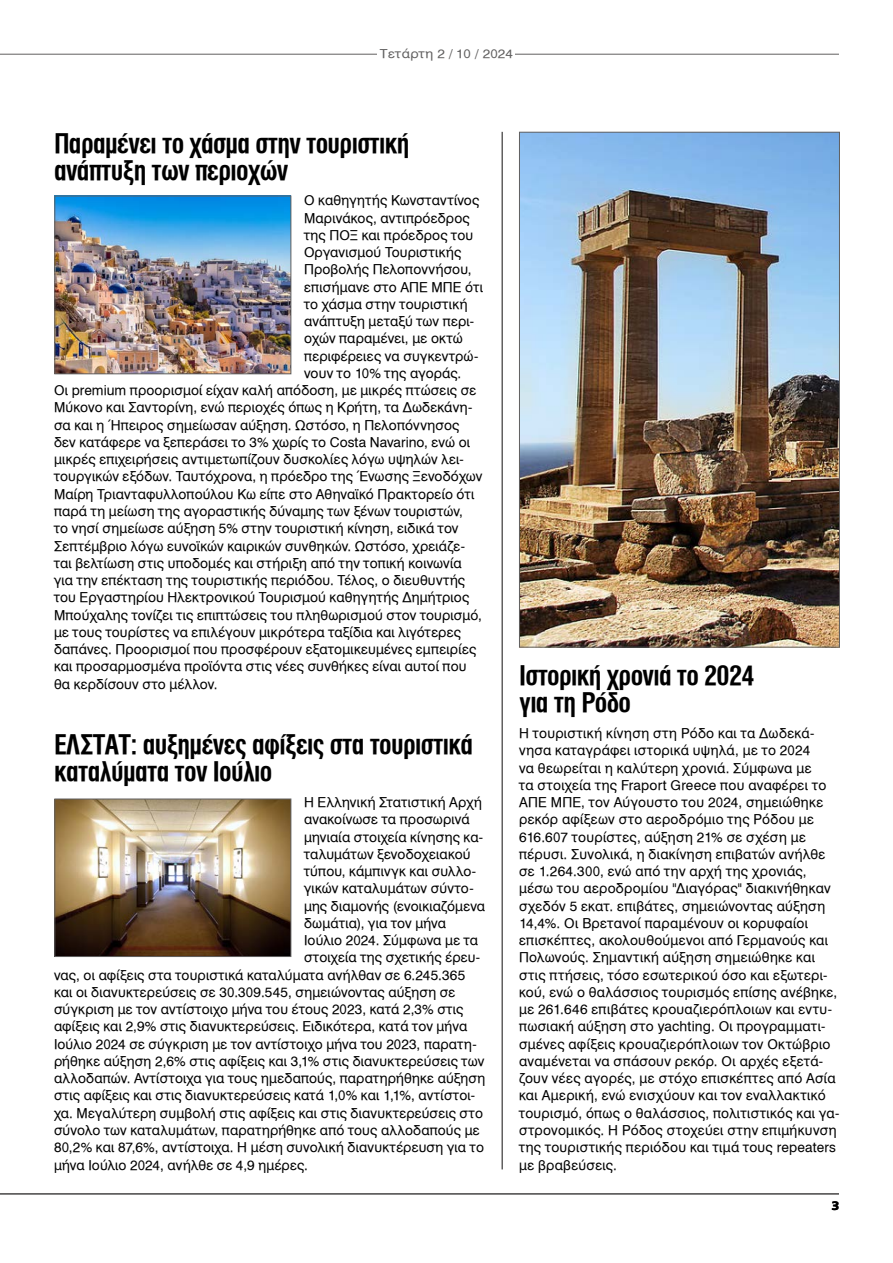
<style>
.page{position:relative;width:893px;height:1263px;background:#fff}
.page>*{position:absolute;margin:0;border:0;box-sizing:border-box;transform-origin:0 0}
.t1{font:27px/27px "UB Helvetica Cond Bold";letter-spacing:-.025em;color:#000}
.t2{font:13.5px/17.2px "UB Helvetica";letter-spacing:.015em;color:#000}
.t3{font:12.15px "UB Helvetica";letter-spacing:.025em;color:#616060;scale:1.11 1}
.t4{font:900 12.15px "PF Catalog";color:#000;scale:1.11 1}
</style>
<div class="page">
<hr style="left:0;top:1193px;width:839px;height:1px;background:#616060">
<hr style="left:501px;top:132px;width:2px;height:1037px;background:#616060">
<img style="left:521px;top:134px;width:317px;height:511px">
<div style="left:519px;top:132px;width:321px;height:515px;border:1px solid #616060"></div>
<img style="left:56px;top:801px;width:233px;height:154px">
<div style="left:54px;top:799px;width:237px;height:158px;border:1px solid #616060"></div>
<img style="left:56px;top:198px;width:233px;height:174px">
<div style="left:54px;top:196px;width:237px;height:178px;border:1px solid #616060"></div>
<hr style="left:0;top:54px;width:839px;height:1px;background:#616060">
<div style="left:378px;top:48px;width:137px;height:10px;background:#fff"></div>
<p class="t3" style="left:380px;top:47px;width:121px">Τετάρτη 2 / 10 / 2024</p>
<h1 class="t1" style="left:54px;top:130px;width:357px">Παραμένει το χάσμα στην τουριστική ανάπτυξη των περιοχών</h1>
<p class="t2" style="left:304px;top:192px;width:177px">Ο καθηγητής Κωνσταντίνος</p>
<p class="t2" style="left:304px;top:209px;width:167px">Μαρινάκος, αντιπρόεδρος</p>
<p class="t2" style="left:304px;top:227px;width:171px">της ΠΟΞ και πρόεδρος του</p>
<p class="t2" style="left:304px;top:244px;width:159px">Οργανισμού Τουριστικής</p>
<p class="t2" style="left:304px;top:261px;width:169px">Προβολής Πελοποννήσου,</p>
<p class="t2" style="left:304px;top:278px;width:181px">επισήμανε στο ΑΠΕ ΜΠΕ ότι</p>
<p class="t2" style="left:304px;top:296px;width:165px">το χάσμα στην τουριστική</p>
<p class="t2" style="left:304px;top:313px;width:172px">ανάπτυξη μεταξύ των περι-</p>
<p class="t2" style="left:304px;top:330px;width:160px">οχών παραμένει, με οκτώ</p>
<p class="t2" style="left:304px;top:347px;width:176px">περιφέρειες να συγκεντρώ-</p>
<p class="t2" style="left:304px;top:365px;width:159px">νουν το 10% της αγοράς.</p>
<p class="t2" style="left:54px;top:382px;width:424px">Οι premium προορισμοί είχαν καλή απόδοση, με μικρές πτώσεις σε</p>
<p class="t2" style="left:54px;top:399px;width:420px">Μύκονο και Σαντορίνη, ενώ περιοχές όπως η Κρήτη, τα Δωδεκάνη-</p>
<p class="t2" style="left:54px;top:416px;width:407px">σα και η Ήπειρος σημείωσαν αύξηση. Ωστόσο, η Πελοπόννησος</p>
<p class="t2" style="left:54px;top:434px;width:418px">δεν κατάφερε να ξεπεράσει το 3% χωρίς το Costa Navarino, ενώ οι</p>
<p class="t2" style="left:54px;top:451px;width:411px">μικρές επιχειρήσεις αντιμετωπίζουν δυσκολίες λόγω υψηλών λει-</p>
<p class="t2" style="left:54px;top:468px;width:430px">τουργικών εξόδων. Ταυτόχρονα, η πρόεδρο της Ένωσης Ξενοδόχων</p>
<p class="t2" style="left:54px;top:485px;width:422px">Μαίρη Τριανταφυλλοπούλου Κω είπε στο Αθηναϊκό Πρακτορείο ότι</p>
<p class="t2" style="left:54px;top:503px;width:411px">παρά τη μείωση της αγοραστικής δύναμης των ξένων τουριστών,</p>
<p class="t2" style="left:54px;top:520px;width:406px">το νησί σημείωσε αύξηση 5% στην τουριστική κίνηση, ειδικά τον</p>
<p class="t2" style="left:54px;top:537px;width:412px">Σεπτέμβριο λόγω ευνοϊκών καιρικών συνθηκών. Ωστόσο, χρειάζε-</p>
<p class="t2" style="left:54px;top:554px;width:409px">ται βελτίωση στις υποδομές και στήριξη από την τοπική κοινωνία</p>
<p class="t2" style="left:54px;top:572px;width:413px">για την επέκταση της τουριστικής περιόδου. Τέλος, ο διευθυντής</p>
<p class="t2" style="left:54px;top:589px;width:417px">του Εργαστηρίου Ηλεκτρονικού Τουρισμού καθηγητής Δημήτριος</p>
<p class="t2" style="left:54px;top:606px;width:429px">Μπούχαλης τονίζει τις επιπτώσεις του πληθωρισμού στον τουρισμό,</p>
<p class="t2" style="left:54px;top:623px;width:409px">με τους τουρίστες να επιλέγουν μικρότερα ταξίδια και λιγότερες</p>
<p class="t2" style="left:54px;top:641px;width:424px">δαπάνες. Προορισμοί που προσφέρουν εξατομικευμένες εμπειρίες</p>
<p class="t2" style="left:54px;top:658px;width:414px">και προσαρμοσμένα προϊόντα στις νέες συνθήκες είναι αυτοί που</p>
<p class="t2" style="left:54px;top:675px;width:165px">θα κερδίσουν στο μέλλον.</p>
<h1 class="t1" style="left:54px;top:732px;width:421px">ΕΛΣΤΑΤ: αυξημένες αφίξεις στα τουριστικά καταλύματα τον Ιούλιο</h1>
<p class="t2" style="left:304px;top:794px;width:180px">Η Ελληνική Στατιστική Αρχή</p>
<p class="t2" style="left:304px;top:811px;width:167px">ανακοίνωσε τα προσωρινά</p>
<p class="t2" style="left:304px;top:828px;width:181px">μηνιαία στοιχεία κίνησης κα-</p>
<p class="t2" style="left:304px;top:846px;width:168px">ταλυμάτων ξενοδοχειακού</p>
<p class="t2" style="left:304px;top:863px;width:173px">τύπου, κάμπινγκ και συλλο-</p>
<p class="t2" style="left:304px;top:880px;width:171px">γικών καταλυμάτων σύντο-</p>
<p class="t2" style="left:304px;top:897px;width:183px">μης διαμονής (ενοικιαζόμενα</p>
<p class="t2" style="left:304px;top:915px;width:144px">δωμάτια), για τον μήνα</p>
<p class="t2" style="left:304px;top:932px;width:176px">Ιούλιο 2024. Σύμφωνα με τα</p>
<p class="t2" style="left:304px;top:949px;width:178px">στοιχεία της σχετικής έρευ-</p>
<p class="t2" style="left:54px;top:966px;width:413px">νας, οι αφίξεις στα τουριστικά καταλύματα ανήλθαν σε 6.245.365</p>
<p class="t2" style="left:54px;top:984px;width:403px">και οι διανυκτερεύσεις σε 30.309.545, σημειώνοντας αύξηση σε</p>
<p class="t2" style="left:54px;top:1001px;width:411px">σύγκριση με τον αντίστοιχο μήνα του έτους 2023, κατά 2,3% στις</p>
<p class="t2" style="left:54px;top:1018px;width:415px">αφίξεις και 2,9% στις διανυκτερεύσεις. Ειδικότερα, κατά τον μήνα</p>
<p class="t2" style="left:54px;top:1035px;width:424px">Ιούλιο 2024 σε σύγκριση με τον αντίστοιχο μήνα του 2023, παρατη-</p>
<p class="t2" style="left:54px;top:1053px;width:432px">ρήθηκε αύξηση 2,6% στις αφίξεις και 3,1% στις διανυκτερεύσεις των</p>
<p class="t2" style="left:54px;top:1070px;width:433px">αλλοδαπών. Αντίστοιχα για τους ημεδαπούς, παρατηρήθηκε αύξηση</p>
<p class="t2" style="left:54px;top:1087px;width:423px">στις αφίξεις και στις διανυκτερεύσεις κατά 1,0% και 1,1%, αντίστοι-</p>
<p class="t2" style="left:54px;top:1104px;width:430px">χα. Μεγαλύτερη συμβολή στις αφίξεις και στις διανυκτερεύσεις στο</p>
<p class="t2" style="left:54px;top:1122px;width:427px">σύνολο των καταλυμάτων, παρατηρήθηκε από τους αλλοδαπούς με</p>
<p class="t2" style="left:54px;top:1139px;width:431px">80,2% και 87,6%, αντίστοιχα. Η μέση συνολική διανυκτέρευση για το</p>
<p class="t2" style="left:54px;top:1156px;width:256px">μήνα Ιούλιο 2024, ανήλθε σε 4,9 ημέρες.</p>
<h1 class="t1" style="left:519px;top:663px;width:237px">Ιστορική χρονιά το 2024 για τη Ρόδο</h1>
<p class="t2" style="left:519px;top:725px;width:322px">Η τουριστική κίνηση στη Ρόδο και τα Δωδεκά&shy;νησα καταγράφει ιστορικά υψηλά, με το 2024<br>να θεωρείται η καλύτερη χρονιά. Σύμφωνα με<br>τα στοιχεία της Fraport Greece που αναφέρει το ΑΠΕ ΜΠΕ, τον Αύγουστο του 2024, σημειώθηκε ρεκόρ αφίξεων στο αεροδρόμιο της Ρόδου με 616.607 τουρίστες, αύξηση 21% σε σχέση με πέρυσι. Συνολικά, η διακίνηση επιβατών ανήλθε σε 1.264.300, ενώ από την αρχή της χρονιάς, μέσω του αεροδρομίου "Διαγόρας" διακινήθηκαν σχεδόν 5 εκατ. επιβάτες, σημειώνοντας αύξηση 14,4%. Οι Βρετανοί παραμένουν οι κορυφαίοι επισκέπτες, ακολουθούμενοι από Γερμανούς και Πολωνούς. Σημαντική αύξηση σημειώθηκε και στις πτήσεις, τόσο εσωτερικού όσο και εξωτερι&shy;κού, ενώ ο θαλάσσιος τουρισμός επίσης ανέβηκε, με 261.646 επιβάτες κρουαζιερόπλοιων και εντυ&shy;πωσιακή αύξηση στο yachting. Οι προγραμματι&shy;σμένες αφίξεις κρουαζιερόπλοιων τον Οκτώβριο αναμένεται να σπάσουν ρεκόρ. Οι αρχές εξετά&shy;ζουν νέες αγορές, με στόχο επισκέπτες από Ασία και Αμερική, ενώ ενισχύουν και τον εναλλακτικό τουρισμό, όπως ο θαλάσσιος, πολιτιστικός και γα&shy;στρονομικός. Η Ρόδος στοχεύει στην επιμήκυνση της τουριστικής περιόδου και τιμά τους repeaters με βραβεύσεις.</p>
<p class="t4" style="left:831px;top:1198px;width:9px">3</p>
</div>
